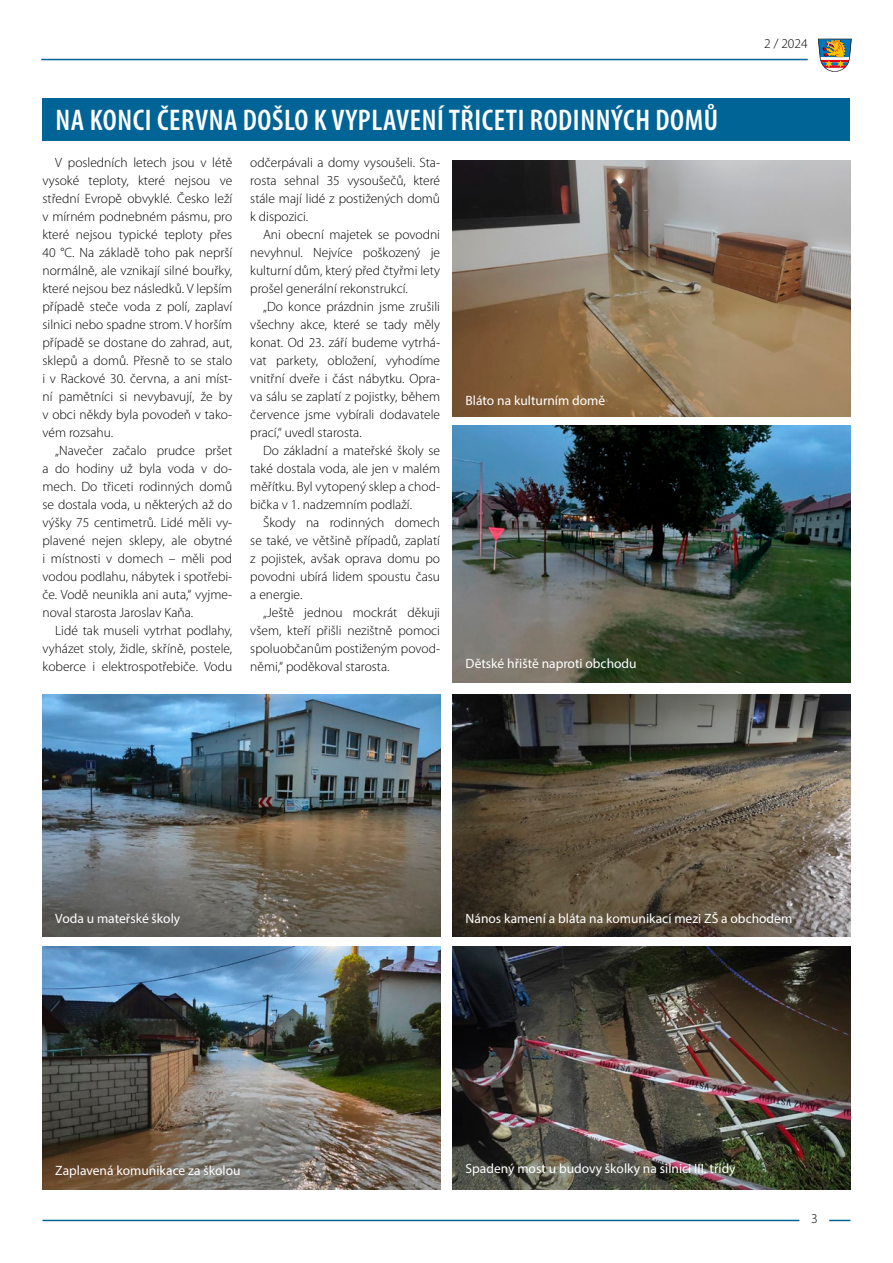
<style>
.page{position:relative;width:893px;height:1263px;background:#fff}
.page>*{position:absolute;margin:0;border:0;box-sizing:border-box;transform-origin:0 0}
.t1{font:600 condensed 30px "Myriad Pro";letter-spacing:.02em;color:#fff}
.t2{font:300 13.5px/18px "Myriad Pro";color:#000;text-align:justify}
.t3{font:13.5px "Myriad Pro";color:#fff}
</style>
<div class="page">
<hr style="left:43px;top:1220px;width:756px;height:1px;background:#006497">
<svg style="left:829px;top:1220px;width:21px;height:1px"></svg>
<hr style="left:41px;top:59px;width:767px;height:1px;background:#006497">
<svg style="left:818px;top:39px;width:34px;height:33px"></svg>
<div style="left:43px;top:98px;width:807px;height:42px;background:#006497"></div>
<img style="left:453px;top:160px;width:397px;height:257px">
<img style="left:453px;top:425px;width:397px;height:257px">
<img style="left:453px;top:694px;width:397px;height:242px">
<img style="left:453px;top:946px;width:397px;height:243px">
<img style="left:43px;top:694px;width:397px;height:242px">
<img style="left:43px;top:946px;width:397px;height:243px">
<h1 class="t1" style="left:56px;top:102px;width:664px">NA KONCI ČERVNA DOŠLO K VYPLAVENÍ TŘICETI RODINNÝCH DOMŮ</h1>
<p class="t2" style="left:43px;top:154px;width:191px;text-indent:13px">V posledních letech jsou v létě vysoké teploty, které nejsou ve střední Evropě obvyklé. Česko leží v mírném podnebném pásmu, pro které nejsou typické teploty přes 40 °C. Na základě toho pak neprší normálně, ale vznikají silné bouřky, které nejsou bez následků. V lepším případě steče voda z polí, zaplaví silnici nebo spadne strom. V horším případě se dostane do zahrad, aut, sklepů a domů. Přesně to se stalo i v Rackové 30. června, a ani míst&shy;ní pamětníci si nevybavují, že by v obci někdy byla povodeň v tako&shy;vém rozsahu.</p>
<p class="t2" style="left:43px;top:442px;width:191px;text-indent:13px">„Navečer začalo prudce pršet a do hodiny už byla voda v do&shy;mech. Do třiceti rodinných domů se dostala voda, u některých až do výšky 75 centimetrů. Lidé měli vy&shy;plavené nejen sklepy, ale obytné i místnosti v domech – měli pod vodou podlahu, nábytek i spotřebi&shy;če. Vodě neunikla ani auta,“ vyjme&shy;noval starosta Jaroslav Kaňa.</p>
<p class="t2" style="left:43px;top:622px;width:191px;text-indent:13px">Lidé tak museli vytrhat podlahy, vyházet stoly, židle, skříně, postele, koberce i elektrospotřebiče. Vodu</p>
<p class="t2" style="left:250px;top:154px;width:191px">odčerpávali a domy vysoušeli. Sta&shy;rosta sehnal 35 vysoušečů, které stále mají lidé z postižených domů k dispozici.</p>
<p class="t2" style="left:250px;top:226px;width:191px;text-indent:13px">Ani obecní majetek se povodni nevyhnul. Nejvíce poškozený je kulturní dům, který před čtyřmi lety prošel generální rekonstrukcí.</p>
<p class="t2" style="left:250px;top:298px;width:191px;text-indent:13px">„Do konce prázdnin jsme zrušili všechny akce, které se tady měly konat. Od 23. září budeme vytrhá&shy;vat parkety, obložení, vyhodíme vnitřní dveře i část nábytku. Opra&shy;va sálu se zaplatí z pojistky, během července jsme vybírali dodavatele prací,“ uvedl starosta.</p>
<p class="t2" style="left:250px;top:442px;width:191px;text-indent:13px">Do základní a mateřské školy se také dostala voda, ale jen v malém měřítku. Byl vytopený sklep a chod&shy;bička v 1. nadzemním podlaží.</p>
<p class="t2" style="left:250px;top:514px;width:191px;text-indent:13px">Škody na rodinných domech se také, ve většině případů, zaplatí z pojistek, avšak oprava domu po povodni ubírá lidem spoustu času a energie.</p>
<p class="t2" style="left:250px;top:604px;width:191px;text-indent:13px">„Ještě jednou mockrát děkuji všem, kteří přišli nezištně pomoci spoluobčanům postiženým povod&shy;němi,“ poděkoval starosta.</p>
<p class="t3" style="left:466px;top:392px;width:141px">Bláto na kulturním domě</p>
<p class="t3" style="left:466px;top:656px;width:173px">Dětské hřiště naproti obchodu</p>
<p class="t2" style="left:764px;top:35px;width:45px">2 / 2024</p>
<p class="t3" style="left:55px;top:910px;width:126px">Voda u mateřské školy</p>
<p class="t3" style="left:55px;top:1162px;width:187px">Zaplavená komunikace za školou</p>
<p class="t3" style="left:466px;top:910px;width:328px">Nános kamení a bláta na komunikaci mezi ZŠ a obchodem</p>
<p class="t3" style="left:466px;top:1160px;width:272px">Spadený most u budovy školky na silnici III. třídy</p>
<p class="t2" style="left:811px;top:1209px;width:8px">3</p>
</div>
